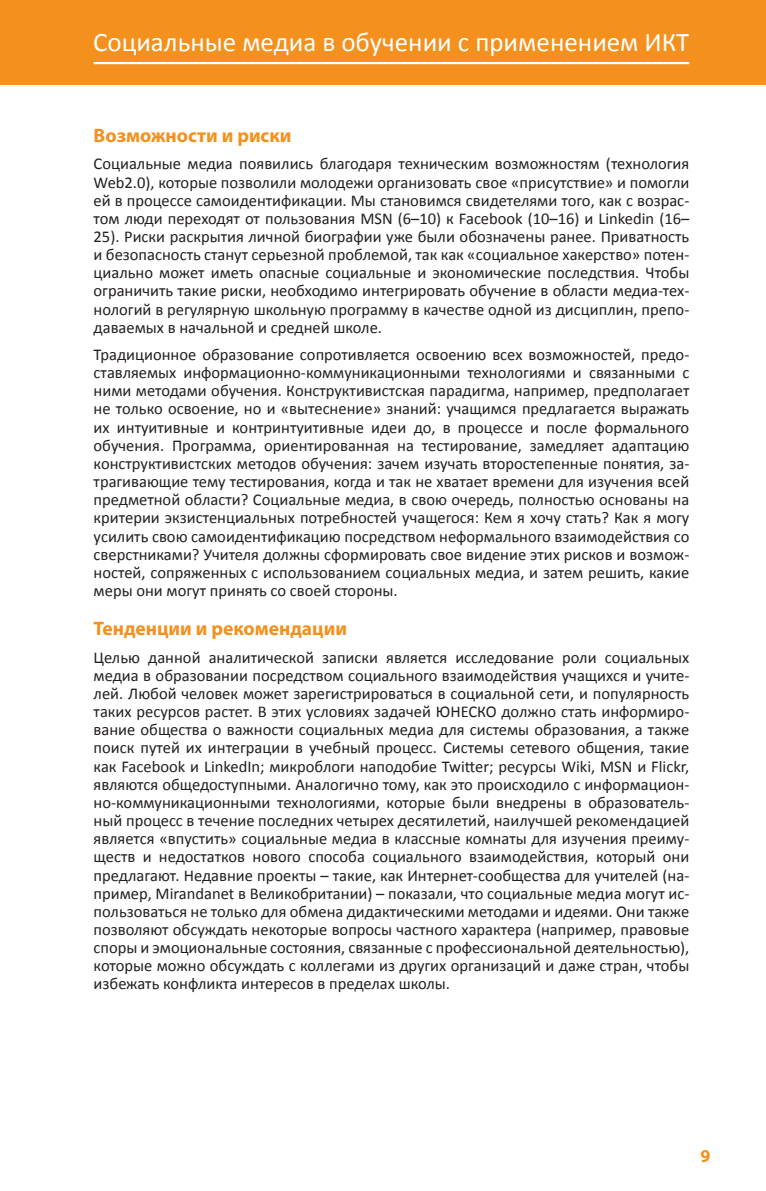
<style>
.page{position:relative;width:766px;height:1191px;background:#fff}
.page>*{position:absolute;margin:0;border:0;box-sizing:border-box;transform-origin:0 0}
.t1{font:27px "Calibri";color:#fff}
.t2{font:700 19.5px "Myriad Pro";color:#f4901d}
.t3{font:16.5px/18.1px "Calibri";color:#231f20;text-align:justify}
</style>
<div class="page">
<div style="left:0;top:0;width:765px;height:85px;background:#f4901d"></div>
<hr style="left:94px;top:62px;width:595px;height:2px;background:#fff">
<h1 class="t1" style="left:93px;top:25px;width:597px">Социальные медиа в обучении с применением ИКТ</h1>
<p class="t2" style="left:94px;top:123px;width:199px">Возможности и риски</p>
<p class="t3" style="left:94px;top:154px;width:597px">Социальные медиа появились благодаря техническим возможностям (технология Web2.0), которые позволили молодежи организовать свое «присутствие» и помогли ей в процессе самоидентификации. Мы становимся свидетелями того, как с возрас&shy;том люди переходят от пользования MSN (6–10) к Facebook (10–16) и Linkedin (16– 25). Риски раскрытия личной биографии уже были обозначены ранее. Приватность и безопасность станут серьезной проблемой, так как «социальное хакерство» потен&shy;циально может иметь опасные социальные и экономические последствия. Чтобы ограничить такие риски, необходимо интегрировать обучение в области медиа-тех&shy;нологий в регулярную школьную программу в качестве одной из дисциплин, препо&shy;даваемых в начальной и средней школе.</p>
<p class="t3" style="left:94px;top:345px;width:597px">Традиционное образование сопротивляется освоению всех возможностей, предо&shy;ставляемых информационно-коммуникационными технологиями и свя-зан- ными с ними методами обучения. Конструктивистская парадигма, например, предполагает не только освоение, но и «вытеснение» знаний: учащимся предлагается выражать их интуитивные и контринтуитивные идеи до, в процессе и после формального обучения. Программа, ориентированная на тестирование, замедляет адаптацию конструктивистских методов обучения: зачем изучать второстепенные понятия, за&shy;трагивающие тему тестирования, когда и так не хватает времени для изучения всей предметной области? Социальные медиа, в свою очередь, полностью основаны на критерии экзистенциальных потребностей учащегося: Кем я хочу стать? Как я могу усилить свою самоидентификацию посредством неформального взаимодействия со сверстниками? Учителя должны сформировать свое видение этих рисков и возмож&shy;ностей, сопряженных с использованием социальных медиа, и затем решить, какие меры они могут принять со своей стороны.</p>
<p class="t2" style="left:94px;top:616px;width:255px">Тенденции и рекомендации</p>
<p class="t3" style="left:94px;top:647px;width:597px">Целью данной аналитической записки является исследование роли социальных медиа в образовании посредством социального взаимодействия учащихся и учите&shy;лей. Любой человек может зарегистрироваться в социальной сети, и популярность таких ресурсов растет. В этих условиях задачей ЮНЕСКО должно стать информиро&shy;вание общества о важности социальных медиа для системы образования, а также поиск путей их интеграции в учебный процесс. Системы сетевого общения, такие как Facebook и LinkedIn; микроблоги наподобие Twitter; ресурсы Wiki, MSN и Flickr, являются общедоступными. Аналогично тому, как это происходило с информацион&shy;но-коммуникационными технологиями, которые были внедрены в образователь&shy;ный процесс в течение последних четырех десятилетий, наилучшей рекомендацией является «впустить» социальные медиа в классные комнаты для изучения преиму&shy;ществ и недостатков нового способа социального взаимодействия, который они предлагают. Недавние проекты – такие, как Интернет-сообщества для учителей (на&shy;пример, Mirandanet в Великобритании) – показали, что социальные медиа могут ис&shy;пользоваться не только для обмена дидактическими методами и идеями. Они также позволяют обсуждать некоторые вопросы частного характера (например, правовые споры и эмоциональные состояния, связанные с профессиональной деятельностью), которые можно обсуждать с коллегами из других организаций и даже стран, чтобы избежать конфликта интересов в пределах школы.</p>
</div>
